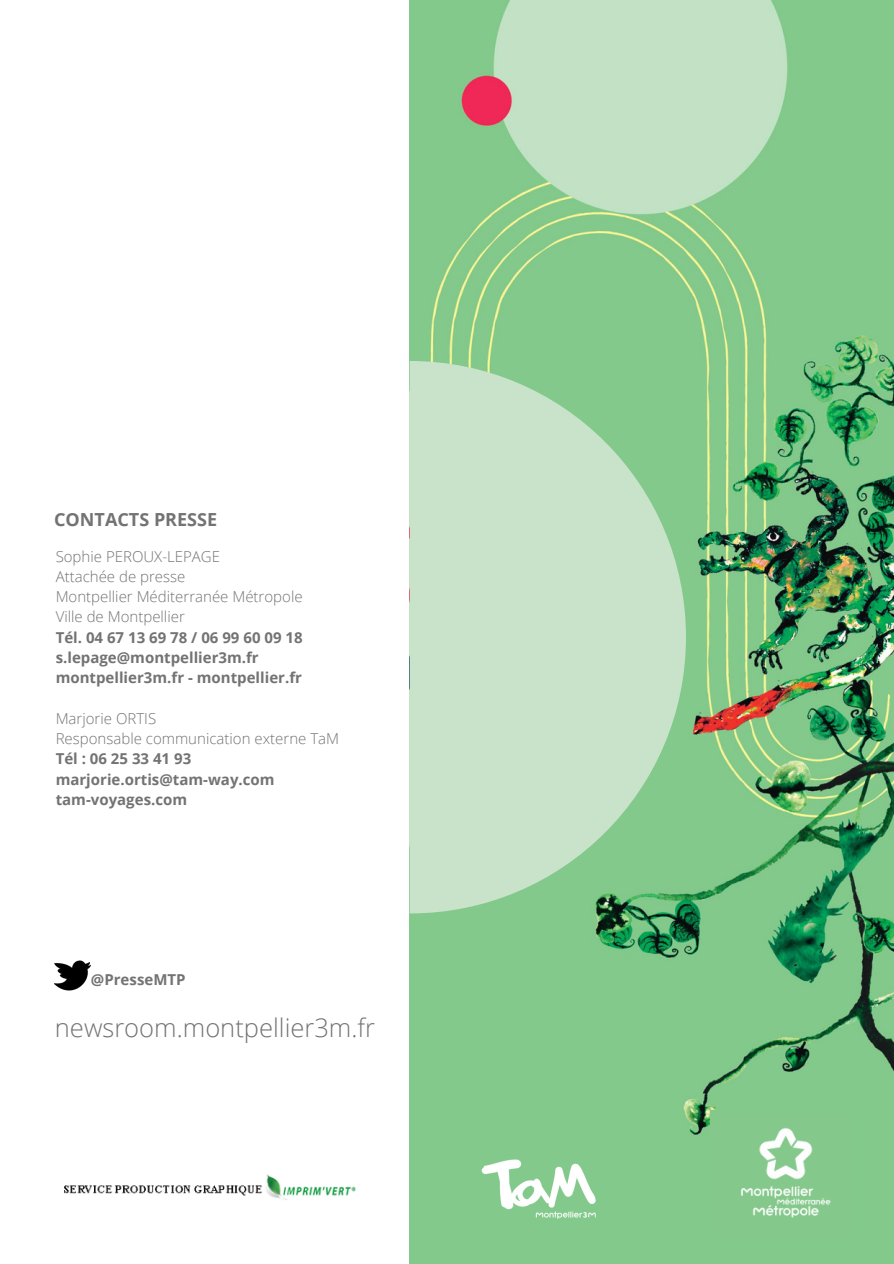
<style>
.page{position:relative;width:894px;height:1264px;background:#fff}
.page>*{position:absolute;margin:0;border:0;box-sizing:border-box;transform-origin:0 0}
.t1{font:300 25.5px "Open Sans";color:#737373}
.t2{font:700 18px "Open Sans";color:#737373}
.t3{font:700 15px "Open Sans";color:#737373}
.t4{font:300 15px "Open Sans";color:#737373}
</style>
<div class="page">
<img style="left:55px;top:960px;width:36px;height:31px">
<img style="left:409px;top:0;width:484px;height:1263px">
<svg style="left:409px;top:361px;width:276px;height:552px;background:#b8dcbc"></svg>
<div style="left:709px;top:1109px;width:141px;height:127px;background:#84c88b"></div>
<img style="left:455px;top:1143px;width:176px;height:93px">
<img style="left:724px;top:1128px;width:113px;height:110px">
<img style="left:64px;top:1174px;width:292px;height:26px">
<p class="t2" style="left:54px;top:507px;width:164px">CONTACTS PRESSE</p>
<p class="t4" style="left:56px;top:545px;width:166px">Sophie PEROUX-LEPAGE</p>
<p class="t4" style="left:56px;top:566px;width:131px">Attachée de presse</p>
<p class="t4" style="left:56px;top:586px;width:248px">Montpellier Méditerranée Métropole</p>
<p class="t4" style="left:56px;top:606px;width:131px">Ville de Montpellier</p>
<p class="t3" style="left:56px;top:626px;width:248px">Tél. 04 67 13 69 78 / 06 99 60 09 18</p>
<p class="t3" style="left:56px;top:647px;width:204px">s.lepage@montpellier3m.fr</p>
<p class="t3" style="left:56px;top:667px;width:248px">montpellier3m.fr - montpellier.fr</p>
<p class="t4" style="left:56px;top:707px;width:102px">Marjorie ORTIS</p>
<p class="t4" style="left:56px;top:728px;width:285px">Responsable communication externe TaM</p>
<p class="t3" style="left:56px;top:748px;width:137px">Tél : 06 25 33 41 93</p>
<p class="t3" style="left:56px;top:768px;width:220px">marjorie.ortis@tam-way.com</p>
<p class="t3" style="left:56px;top:788px;width:133px">tam-voyages.com</p>
<p class="t3" style="left:91px;top:968px;width:96px">@PresseMTP</p>
<p class="t1" style="left:55px;top:1009px;width:321px">newsroom.montpellier3m.fr</p>
</div>
